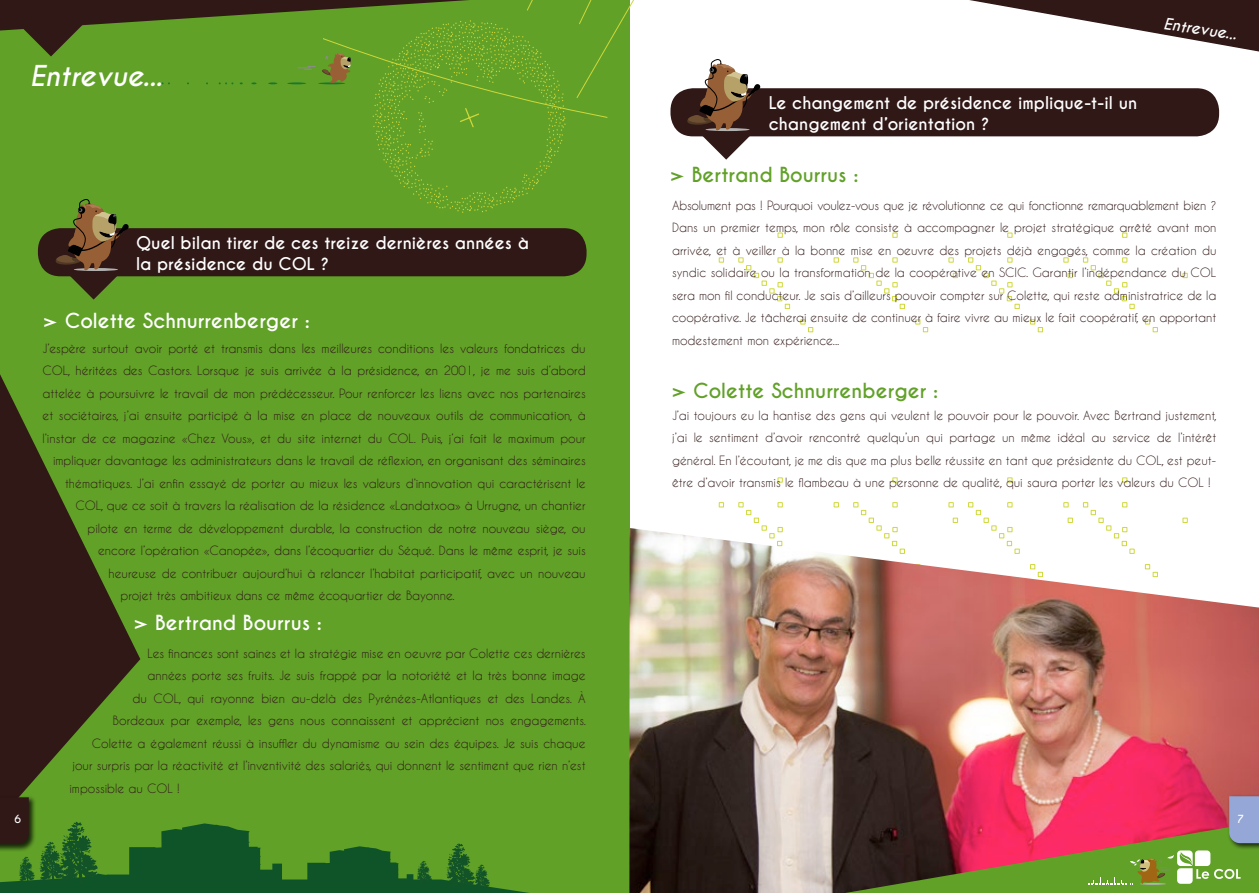
<style>
.page{position:relative;width:1259px;height:893px;background:#fff}
.page>*{position:absolute;margin:0;border:0;box-sizing:border-box;transform-origin:0 0}
.t1{font:italic 700 27px "Caviar Dreams";color:#fff}
.t2{font:700 19.5px "Caviar Dreams";color:#fff}
.t3{font:700 19.5px "Caviar Dreams";color:#61a128}
.t4{font:700 16.5px/21px "Caviar Dreams";color:#fff}
.t5{font:italic 700 15px "Caviar Dreams";color:#fff}
.t6{font:12px/22.5px "Caviar Dreams";color:#301817;text-align:justify}
.t7{font:700 10.5px "Caviar Dreams";color:#fff}
</style>
<div class="page">
<svg style="left:778px;top:233px;width:4px;height:4px"></svg>
<svg style="left:778px;top:478px;width:4px;height:4px"></svg>
<svg style="left:892px;top:233px;width:5px;height:4px"></svg>
<svg style="left:892px;top:478px;width:5px;height:4px"></svg>
<svg style="left:1007px;top:233px;width:5px;height:4px"></svg>
<svg style="left:1007px;top:478px;width:5px;height:4px"></svg>
<svg style="left:1122px;top:233px;width:5px;height:4px"></svg>
<svg style="left:1122px;top:478px;width:5px;height:4px"></svg>
<svg style="left:1068px;top:273px;width:4px;height:5px"></svg>
<svg style="left:1068px;top:518px;width:4px;height:5px"></svg>
<svg style="left:1182px;top:273px;width:5px;height:5px"></svg>
<svg style="left:1182px;top:518px;width:5px;height:5px"></svg>
<svg style="left:800px;top:320px;width:13px;height:12px"></svg>
<svg style="left:915px;top:320px;width:13px;height:12px"></svg>
<svg style="left:1030px;top:320px;width:12px;height:12px"></svg>
<svg style="left:1145px;top:320px;width:12px;height:12px"></svg>
<svg style="left:719px;top:502px;width:4px;height:5px"></svg>
<svg style="left:834px;top:258px;width:4px;height:4px"></svg>
<svg style="left:834px;top:502px;width:4px;height:5px"></svg>
<svg style="left:948px;top:258px;width:5px;height:4px"></svg>
<svg style="left:948px;top:502px;width:5px;height:5px"></svg>
<svg style="left:1063px;top:258px;width:5px;height:4px"></svg>
<svg style="left:1063px;top:502px;width:5px;height:5px"></svg>
<svg style="left:738px;top:258px;width:52px;height:51px"></svg>
<svg style="left:738px;top:502px;width:45px;height:26px"></svg>
<svg style="left:853px;top:258px;width:51px;height:51px"></svg>
<svg style="left:853px;top:502px;width:45px;height:26px"></svg>
<svg style="left:968px;top:258px;width:51px;height:51px"></svg>
<svg style="left:968px;top:502px;width:45px;height:26px"></svg>
<svg style="left:1083px;top:258px;width:51px;height:51px"></svg>
<svg style="left:1083px;top:502px;width:45px;height:26px"></svg>
<div style="left:0;top:0;width:629px;height:893px;background:#61a128"></div>
<img style="left:629px;top:528px;width:630px;height:365px">
<svg style="left:0;top:374px;width:140px;height:422px;fill:#301817"></svg>
<svg style="left:969px;top:0;width:290px;height:52px"></svg>
<div style="left:38px;top:228px;width:548px;height:48px;background:#301817;border-radius:23px"></div>
<svg style="left:53px;top:199px;width:76px;height:101px"></svg>
<div style="left:670px;top:88px;width:549px;height:48px;background:#301817;border-radius:23px"></div>
<svg style="left:383px;top:160px;width:169px;height:53px"></svg>
<svg style="left:0;top:0;width:760px;height:160px"></svg>
<div style="left:1227px;top:794px;width:32px;height:57px;background:#000;opacity:.75"></div>
<svg style="left:845px;top:796px;width:414px;height:97px;background:#905945"></svg>
<svg style="left:0;top:797px;width:668px;height:96px"></svg>
<p class="t1" style="left:30px;top:60px;width:134px">Entrevue...</p>
<p class="t4" style="left:136px;top:232px;width:394px">Quel bilan tirer de ces treize dernières années à la présidence du COL ?</p>
<p class="t2" style="left:44px;top:309px;width:268px">&gt; Colette Schnurrenberger :</p>
<p class="t6" style="left:43px;top:337px;width:545px">J’espère surtout avoir porté et transmis dans les meilleures conditions les valeurs fondatrices du</p>
<p class="t6" style="left:43px;top:359px;width:545px">COL, héritées des Castors. Lorsque je suis arrivée à la présidence, en 2001, je me suis d’abord</p>
<p class="t6" style="left:43px;top:382px;width:545px">attelée à poursuivre le travail de mon prédécesseur. Pour renforcer les liens avec nos partenaires</p>
<p class="t6" style="left:43px;top:404px;width:545px">et sociétaires, j’ai ensuite participé à la mise en place de nouveaux outils de communication, à</p>
<p class="t6" style="left:43px;top:427px;width:544px">l’instar de ce magazine «Chez Vous», et du site internet du COL. Puis, j’ai fait le maximum pour</p>
<p class="t6" style="left:53px;top:449px;width:534px">impliquer davantage les administrateurs dans le travail de réflexion, en organisant des séminaires</p>
<p class="t6" style="left:65px;top:472px;width:522px">thématiques. J’ai enfin essayé de porter au mieux les valeurs d’innovation qui caractérisent le</p>
<p class="t6" style="left:76px;top:494px;width:512px">COL, que ce soit à travers la réalisation de la résidence «Landatxoa» à Urrugne, un chantier</p>
<p class="t6" style="left:88px;top:517px;width:500px">pilote en terme de développement durable, la construction de notre nouveau siège, ou</p>
<p class="t6" style="left:98px;top:539px;width:489px">encore l’opération «Canopée», dans l’écoquartier du Séqué. Dans le même esprit, je suis</p>
<p class="t6" style="left:109px;top:562px;width:479px">heureuse de contribuer aujourd’hui à relancer l’habitat participatif, avec un nouveau</p>
<p class="t6" style="left:121px;top:584px;width:336px">projet très ambitieux dans ce même écoquartier de Bayonne.</p>
<p class="t2" style="left:134px;top:611px;width:189px">&gt; Bertrand Bourrus :</p>
<p class="t6" style="left:147px;top:642px;width:440px">Les finances sont saines et la stratégie mise en oeuvre par Colette ces dernières</p>
<p class="t6" style="left:147px;top:664px;width:439px">années porte ses fruits. Je suis frappé par la notoriété et la très bonne image</p>
<p class="t6" style="left:132px;top:687px;width:455px">du COL, qui rayonne bien au-delà des Pyrénées-Atlantiques et des Landes. À</p>
<p class="t6" style="left:113px;top:709px;width:474px">Bordeaux par exemple, les gens nous connaissent et apprécient nos engagements.</p>
<p class="t6" style="left:92px;top:732px;width:495px">Colette a également réussi à insuffler du dynamisme au sein des équipes. Je suis chaque</p>
<p class="t6" style="left:72px;top:754px;width:515px">jour surpris par la réactivité et l’inventivité des salariés, qui donnent le sentiment que rien n’est</p>
<p class="t6" style="left:69px;top:777px;width:112px">impossible au COL !</p>
<p class="t4" style="left:768px;top:92px;width:370px">Le changement de présidence implique-t-il un changement d’orientation ?</p>
<p class="t3" style="left:670px;top:163px;width:189px">&gt; Bertrand Bourrus :</p>
<p class="t5" style="left:1165px;top:15px;width:75px;rotate:8deg">Entrevue...</p>
<p class="t6" style="left:672px;top:194px;width:546px">Absolument pas ! Pourquoi voulez-vous que je révolutionne ce qui fonctionne remarquablement bien ?<br>Dans un premier temps, mon rôle consiste à accompagner le projet stratégique arrêté avant mon arrivée, et à veiller à la bonne mise en oeuvre des projets déjà engagés, comme la création du syndic solidaire ou la transformation de la coopérative en SCIC. Garantir l’indépendance du COL sera mon fil conducteur. Je sais d’ailleurs pouvoir compter sur Colette, qui reste administratrice de la coopérative. Je tâcherai ensuite de continuer à faire vivre au mieux le fait coopératif, en apportant modestement mon expérience...</p>
<p class="t3" style="left:672px;top:379px;width:268px">&gt; Colette Schnurrenberger :</p>
<p class="t6" style="left:672px;top:404px;width:546px">J’ai toujours eu la hantise des gens qui veulent le pouvoir pour le pouvoir. Avec Bertrand justement, j’ai le sentiment d’avoir rencontré quelqu’un qui partage un même idéal au service de l’intérêt général. En l’écoutant, je me dis que ma plus belle réussite en tant que présidente du COL, est peut&shy;être d’avoir transmis le flambeau à une personne de qualité, qui saura porter les valeurs du COL !</p>
<p class="t7" style="left:15px;top:813px;width:8px">6</p>
<p class="t7" style="left:1237px;top:813px;width:8px">7</p>
</div>
